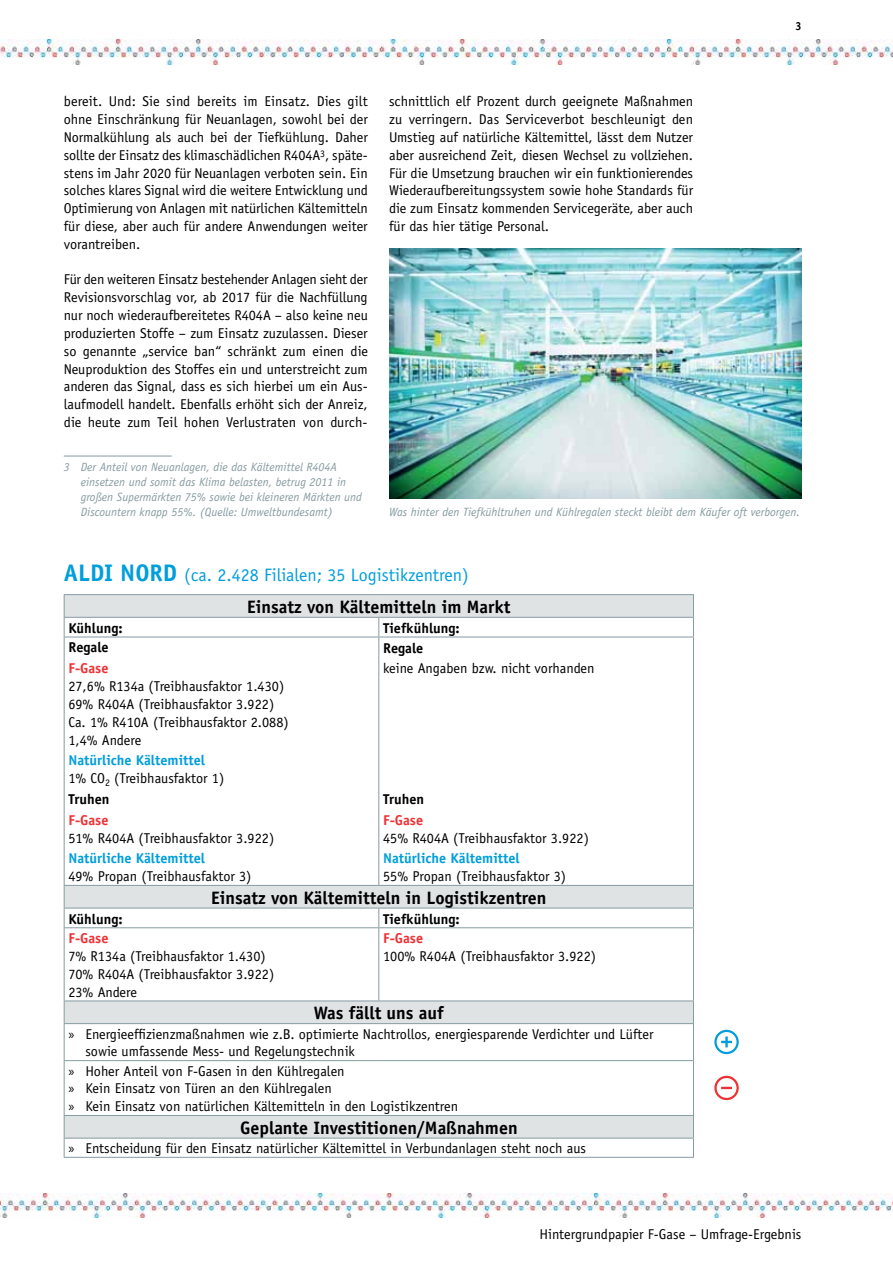
<style>
.page{position:relative;width:893px;height:1263px;background:#fff}
.page>*{position:absolute;margin:0;border:0;box-sizing:border-box;transform-origin:0 0}
.t1{font:700 18px "Officina Sans";color:#000}
.t2{font:18px/31.5px "Officina Sans";color:#009edb}
.t3{font:14.25px/17.9px "Officina Sans";color:#000}
.t4{font:700 14.25px "Officina Sans";color:#000}
.t5{font:700 14.25px "Officina Sans";color:#009edb}
.t6{font:700 14.25px "Officina Sans";color:#ee3135}
.t7{font:italic 12px/15px "Officina Sans";color:#869ba2}
.t8{font:700 11.7px "Officina Sans";color:#000;scale:.95 1}
.s1{font-weight:700;font-size:24px}
.s2{font-weight:700;color:#000}
.s3{font-weight:700;color:#009edb}
.s4{font-family:"Myriad Pro"}
</style>
<div class="page">
<img style="left:0;top:40px;width:357px;height:24px">
<img style="left:357px;top:40px;width:536px;height:24px">
<img style="left:0;top:1193px;width:284px;height:24px">
<img style="left:284px;top:1193px;width:609px;height:24px">
<hr style="left:64px;top:456px;width:108px;height:1px;background:#869ba2">
<img style="left:389px;top:249px;width:412px;height:249px">
<svg style="left:65px;top:595px;width:628px;height:543px"></svg>
<svg style="left:378px;top:618px;width:1px;height:19px"></svg>
<hr style="left:64px;top:637px;width:315px;height:1px;background:#869ba2">
<hr style="left:379px;top:637px;width:315px;height:1px;background:#869ba2">
<hr style="left:378px;top:637px;width:1px;height:248px;background:#869ba2">
<svg style="left:378px;top:909px;width:1px;height:18px"></svg>
<hr style="left:64px;top:927px;width:315px;height:1px;background:#869ba2">
<hr style="left:379px;top:927px;width:315px;height:1px;background:#869ba2">
<hr style="left:378px;top:928px;width:1px;height:72px;background:#869ba2">
<hr style="left:64px;top:637px;width:1px;height:248px;background:#869ba2">
<hr style="left:693px;top:637px;width:1px;height:248px;background:#869ba2">
<hr style="left:64px;top:928px;width:1px;height:72px;background:#869ba2">
<hr style="left:693px;top:928px;width:1px;height:72px;background:#869ba2">
<hr style="left:64px;top:1157px;width:315px;height:1px;background:#869ba2">
<hr style="left:379px;top:1157px;width:315px;height:1px;background:#869ba2">
<hr style="left:64px;top:1024px;width:1px;height:36px;background:#869ba2">
<hr style="left:693px;top:1024px;width:1px;height:36px;background:#869ba2">
<hr style="left:64px;top:1060px;width:315px;height:1px;background:#869ba2">
<hr style="left:64px;top:1061px;width:1px;height:54px;background:#869ba2">
<hr style="left:379px;top:1060px;width:315px;height:1px;background:#869ba2">
<hr style="left:693px;top:1061px;width:1px;height:54px;background:#869ba2">
<hr style="left:64px;top:594px;width:315px;height:1px;background:#869ba2">
<svg style="left:64px;top:595px;width:1px;height:42px"></svg>
<hr style="left:379px;top:594px;width:315px;height:1px;background:#869ba2">
<svg style="left:693px;top:595px;width:1px;height:42px"></svg>
<hr style="left:64px;top:617px;width:315px;height:1px;background:#869ba2">
<hr style="left:379px;top:617px;width:315px;height:1px;background:#869ba2">
<hr style="left:64px;top:885px;width:315px;height:1px;background:#869ba2">
<svg style="left:64px;top:886px;width:1px;height:41px"></svg>
<hr style="left:379px;top:885px;width:315px;height:1px;background:#869ba2">
<svg style="left:693px;top:886px;width:1px;height:41px"></svg>
<hr style="left:64px;top:908px;width:315px;height:1px;background:#869ba2">
<hr style="left:379px;top:908px;width:315px;height:1px;background:#869ba2">
<hr style="left:64px;top:1000px;width:315px;height:1px;background:#869ba2">
<svg style="left:64px;top:1001px;width:1px;height:22px"></svg>
<hr style="left:379px;top:1000px;width:315px;height:1px;background:#869ba2">
<svg style="left:693px;top:1001px;width:1px;height:22px"></svg>
<hr style="left:64px;top:1023px;width:315px;height:1px;background:#869ba2">
<hr style="left:379px;top:1023px;width:315px;height:1px;background:#869ba2">
<hr style="left:64px;top:1115px;width:315px;height:1px;background:#869ba2">
<svg style="left:64px;top:1116px;width:1px;height:41px"></svg>
<hr style="left:379px;top:1115px;width:315px;height:1px;background:#869ba2">
<svg style="left:693px;top:1116px;width:1px;height:41px"></svg>
<hr style="left:64px;top:1138px;width:315px;height:1px;background:#869ba2">
<hr style="left:379px;top:1138px;width:315px;height:1px;background:#869ba2">
<svg style="left:721px;top:1036px;width:11px;height:11px"></svg>
<div style="left:714px;top:1030px;width:25px;height:24px;border:2px solid #009edb;border-radius:50%"></div>
<svg style="left:721px;top:1087px;width:11px;height:2px"></svg>
<div style="left:714px;top:1076px;width:25px;height:24px;border:2px solid #ee3135;border-radius:50%"></div>
<p class="t8" style="left:795px;top:18px;width:8px">3</p>
<p class="t3" style="left:64px;top:93px;width:306px;text-align:justify">bereit. Und: Sie sind bereits im Einsatz. Dies gilt ohne Einschränkung für Neuanlagen, sowohl bei der Normalkühlung als auch bei der Tiefkühlung. Daher sollte der Einsatz des klimaschädlichen R404A<sup>3</sup>, späte&shy;stens im Jahr 2020 für Neuanlagen verboten sein. Ein solches klares Signal wird die weitere Entwicklung und Optimierung von Anlagen mit natürlichen Kältemitteln für diese, aber auch für andere Anwendungen weiter vorantreiben.</p>
<p class="t3" style="left:64px;top:271px;width:306px;text-align:justify">Für den weiteren Einsatz bestehender Anlagen sieht der Revisionsvorschlag vor, ab 2017 für die Nachfüllung nur noch wiederaufbereitetes R404A – also keine neu produzierten Stoffe – zum Einsatz zuzulassen. Dieser so genannte „service ban“ schränkt zum einen die Neuproduktion des Stoffes ein und unterstreicht zum anderen das Signal, dass es sich hierbei um ein Aus&shy;laufmodell handelt. Ebenfalls erhöht sich der Anreiz, die heute zum Teil hohen Verlustraten von durch-</p>
<p class="t7" style="left:81px;top:459px;width:283px;text-indent:-17px">3 Der Anteil von Neuanlagen, die das Kältemittel R404A einsetzen und somit das Klima belasten, betrug 2011 in großen Supermärkten 75% sowie bei kleineren Märkten und Discountern knapp 55%. (Quelle: Umweltbundesamt)</p>
<p class="t3" style="left:389px;top:93px;width:306px;text-align:justify">schnittlich elf Prozent durch geeignete Maßnahmen zu verringern. Das Serviceverbot beschleunigt den Umstieg auf natürliche Kältemittel, lässt dem Nutzer aber ausreichend Zeit, diesen Wechsel zu vollziehen.<br>Für die Umsetzung brauchen wir ein funktionierendes Wiederaufbereitungssystem sowie hohe Standards für die zum Einsatz kommenden Servicegeräte, aber auch für das hier tätige Personal.</p>
<p class="t7" style="left:389px;top:504px;width:412px">Was hinter den Tiefkühltruhen und Kühlregalen steckt bleibt dem Käufer oft verborgen.</p>
<p class="t2" style="left:247px;top:560px;width:265px;text-indent:-183px"><span class="s1">ALDI NORD</span> (ca. 2.428 Filialen; 35 Logistikzentren)<br><span class="s2">Einsatz von Kältemitteln im Markt</span></p>
<p class="t4" style="left:68px;top:619px;width:56px">Kühlung:</p>
<p class="t4" style="left:383px;top:619px;width:78px">Tiefkühlung:</p>
<p class="t4" style="left:68px;top:639px;width:42px">Regale</p>
<p class="t6" style="left:68px;top:659px;width:42px">F-Gase</p>
<p class="t3" style="left:68px;top:677px;width:222px">27,6% R134a (Treibhausfaktor 1.430)<br>69% R404A (Treibhausfaktor 3.922)<br>Ca. 1% R410A (Treibhausfaktor 2.088)<br>1,4% Andere</p>
<p class="t3" style="left:68px;top:752px;width:157px"><span class="s3">Natürliche Kältemittel<br></span>1% CO<sub>2</sub> (Treibhausfaktor 1)</p>
<p class="t4" style="left:68px;top:790px;width:43px">Truhen</p>
<p class="t6" style="left:68px;top:811px;width:42px">F-Gase</p>
<p class="t3" style="left:68px;top:829px;width:207px">51% R404A (Treibhausfaktor 3.922)</p>
<p class="t5" style="left:68px;top:849px;width:138px">Natürliche Kältemittel</p>
<p class="t3" style="left:68px;top:867px;width:185px">49% Propan (Treibhausfaktor 3)</p>
<p class="t4" style="left:383px;top:639px;width:42px">Regale</p>
<p class="t3" style="left:383px;top:659px;width:213px">keine Angaben bzw. nicht vorhanden</p>
<p class="t4" style="left:383px;top:790px;width:43px">Truhen</p>
<p class="t6" style="left:383px;top:811px;width:42px">F-Gase</p>
<p class="t3" style="left:383px;top:829px;width:207px">45% R404A (Treibhausfaktor 3.922)</p>
<p class="t5" style="left:383px;top:850px;width:138px">Natürliche Kältemittel</p>
<p class="t3" style="left:383px;top:867px;width:185px">55% Propan (Treibhausfaktor 3)</p>
<p class="t1" style="left:211px;top:886px;width:337px">Einsatz von Kältemitteln in Logistikzentren</p>
<p class="t4" style="left:68px;top:910px;width:56px">Kühlung:</p>
<p class="t4" style="left:383px;top:910px;width:78px">Tiefkühlung:</p>
<p class="t6" style="left:68px;top:929px;width:42px">F-Gase</p>
<p class="t3" style="left:68px;top:947px;width:207px">7% R134a (Treibhausfaktor 1.430)<br>70% R404A (Treibhausfaktor 3.922)<br>23% Andere</p>
<p class="t6" style="left:383px;top:929px;width:42px">F-Gase</p>
<p class="t3" style="left:383px;top:947px;width:214px">100% R404A (Treibhausfaktor 3.922)</p>
<p class="t1" style="left:314px;top:1002px;width:132px">Was fällt uns auf</p>
<p class="t3" style="left:85px;top:1025px;width:570px;text-indent:-17px"><span class="s4">»</span> Energieeffizienzmaßnahmen wie z.B. optimierte Nachtrollos, energiesparende Verdichter und Lüfter sowie umfassende Mess- und Regelungstechnik</p>
<p class="t3" style="left:68px;top:1062px;width:391px"><span class="s4">»</span> Hoher Anteil von F-Gasen in den Kühlregalen<br><span class="s4">»</span> Kein Einsatz von Türen an den Kühlregalen<br><span class="s4">»</span> Kein Einsatz von natürlichen Kältemitteln in den Logistikzentren</p>
<p class="t1" style="left:240px;top:1116px;width:279px">Geplante Investitionen/Maßnahmen</p>
<p class="t3" style="left:68px;top:1139px;width:519px"><span class="s4">»</span> Entscheidung für den Einsatz natürlicher Kältemittel in Verbundanlagen steht noch aus</p>
<p class="t3" style="left:539px;top:1225px;width:264px">Hintergrundpapier F-Gase – Umfrage-Ergebnis</p>
</div>
